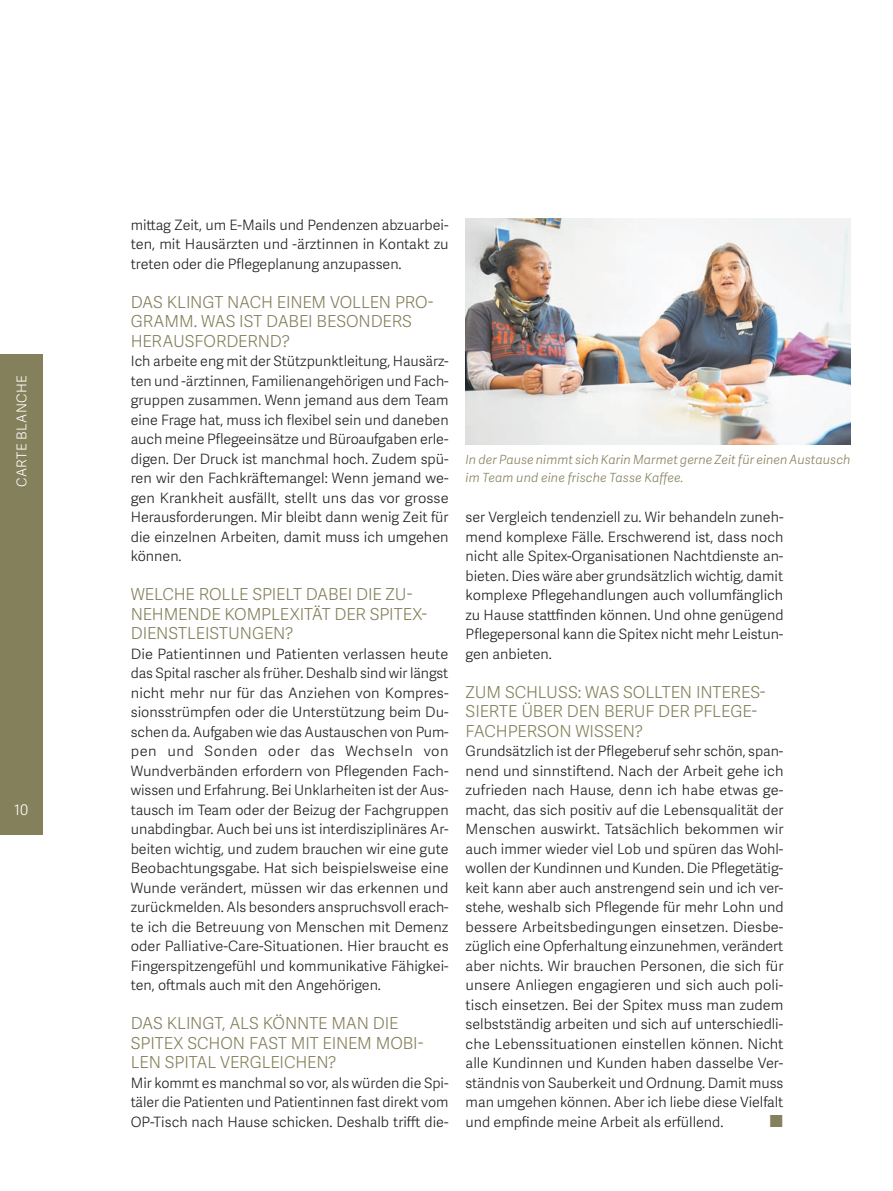
<style>
.page{position:relative;width:893px;height:1191px;background:#fff}
.page>*{position:absolute;margin:0;border:0;box-sizing:border-box;transform-origin:0 0}
.t1{font:300 24px "Adelle Sans";color:#84805b}
.t2{font:300 16.5px/19.5px "Adelle Sans";letter-spacing:-.015em;color:#84805b}
.t3{font:300 14.7px "Adelle Sans";color:#fff}
.t4{font:300 14.25px/19.5px "Adelle Sans";color:#231f20;text-align:justify}
.t5{font:300 13.5px "Adelle Sans";letter-spacing:.03em;color:#fff}
.t6{font:italic 300 12.6px/18px "Adelle Sans";letter-spacing:.01em;color:#84805b}
</style>
<div class="page">
<div style="left:0;top:354px;width:43px;height:480px;background:#84805b"></div>
<img style="left:466px;top:218px;width:384px;height:226px">
<p class="t5" style="left:12px;top:487px;width:113px;rotate:-90deg">CARTE BLANCHE</p>
<p class="t3" style="left:14px;top:799px;width:15px">10</p>
<p class="t4" style="left:131px;top:214px;width:319px">mittag Zeit, um E-Mails und Pendenzen abzuarbei&shy;ten, mit Hausärzten und -ärztinnen in Kontakt zu treten oder die Pflegeplanung anzupassen.</p>
<p class="t2" style="left:131px;top:291px;width:304px">DAS KLINGT NACH EINEM VOLLEN PRO-<br>GRAMM. WAS IST DABEI BESONDERS<br>HERAUSFORDERND?</p>
<p class="t4" style="left:131px;top:351px;width:319px">Ich arbeite eng mit der Stützpunktleitung, Hausärz&shy;ten und -ärztinnen, Familienangehörigen und Fach&shy;gruppen zusammen. Wenn jemand aus dem Team eine Frage hat, muss ich flexibel sein und daneben auch meine Pflegeeinsätze und Büroaufgaben erle&shy;digen. Der Druck ist manchmal hoch. Zudem spü&shy;ren wir den Fachkräftemangel: Wenn jemand we&shy;gen Krankheit ausfällt, stellt uns das vor grosse Herausforderungen. Mir bleibt dann wenig Zeit für die einzelnen Arbeiten, damit muss ich umgehen können.</p>
<p class="t2" style="left:131px;top:584px;width:298px">WELCHE ROLLE SPIELT DABEI DIE ZU-<br>NEHMENDE KOMPLEXITÄT DER SPITEX-<br>DIENSTLEISTUNGEN?</p>
<p class="t4" style="left:131px;top:643px;width:320px">Die Patientinnen und Patienten verlassen heute das Spital rascher als früher. Deshalb sind wir längst nicht mehr nur für das Anziehen von Kompres&shy;sionsstrümpfen oder die Unterstützung beim Du&shy;schen da. Aufgaben wie das Austauschen von Pum&shy;pen und Sonden oder das Wechseln von Wundverbänden erfordern von Pflegenden Fach&shy;wissen und Erfahrung. Bei Unklarheiten ist der Aus&shy;tausch im Team oder der Beizug der Fachgruppen unabdingbar. Auch bei uns ist interdisziplinäres Ar&shy;beiten wichtig, und zudem brauchen wir eine gute Beobachtungsgabe. Hat sich beispielsweise eine Wunde verändert, müssen wir das erkennen und zurückmelden. Als besonders anspruchsvoll erach&shy;te ich die Betreuung von Menschen mit Demenz oder Palliative-Care-Situationen. Hier braucht es Fingerspitzengefühl und kommunikative Fähigkei&shy;ten, oftmals auch mit den Angehörigen.</p>
<p class="t2" style="left:131px;top:1013px;width:294px">DAS KLINGT, ALS KÖNNTE MAN DIE<br>SPITEX SCHON FAST MIT EINEM MOBI-<br>LEN SPITAL VERGLEICHEN?</p>
<p class="t4" style="left:131px;top:1072px;width:319px">Mir kommt es manchmal so vor, als würden die Spi&shy;täler die Patienten und Patientinnen fast direkt vom OP-Tisch nach Hause schicken. Deshalb trifft die-</p>
<p class="t6" style="left:466px;top:450px;width:386px">In der Pause nimmt sich Karin Marmet gerne Zeit für einen Austausch im Team und eine frische Tasse Kaffee.</p>
<p class="t4" style="left:466px;top:507px;width:319px">ser Vergleich tendenziell zu. Wir behandeln zuneh&shy;mend komplexe Fälle. Erschwerend ist, dass noch nicht alle Spitex-Organisationen Nachtdienste an&shy;bieten. Dies wäre aber grundsätzlich wichtig, damit komplexe Pflegehandlungen auch vollumfänglich zu Hause stattfinden können. Und ohne genügend Pflegepersonal kann die Spitex nicht mehr Leistun&shy;gen anbieten.</p>
<p class="t2" style="left:466px;top:681px;width:301px">ZUM SCHLUSS: WAS SOLLTEN INTERES-<br>SIERTE ÜBER DEN BERUF DER PFLEGE-<br>FACHPERSON WISSEN?</p>
<p class="t4" style="left:466px;top:741px;width:319px">Grundsätzlich ist der Pflegeberuf sehr schön, span&shy;nend und sinnstiftend. Nach der Arbeit gehe ich zufrieden nach Hause, denn ich habe etwas ge&shy;macht, das sich positiv auf die Lebensqualität der Menschen auswirkt. Tatsächlich bekommen wir auch immer wieder viel Lob und spüren das Wohl&shy;wollen der Kundinnen und Kunden. Die Pflegetätig&shy;keit kann aber auch anstrengend sein und ich ver&shy;stehe, weshalb sich Pflegende für mehr Lohn und bessere Arbeitsbedingungen einsetzen. Diesbe&shy;züglich eine Opferhaltung einzunehmen, verändert aber nichts. Wir brauchen Personen, die sich für unsere Anliegen engagieren und sich auch poli&shy;tisch einsetzen. Bei der Spitex muss man zudem selbstständig arbeiten und sich auf unterschiedli&shy;che Lebenssituationen einstellen können. Nicht alle Kundinnen und Kunden haben dasselbe Ver&shy;ständnis von Sauberkeit und Ordnung. Damit muss man umgehen können. Aber ich liebe diese Vielfalt und empfinde meine Arbeit als erfüllend.</p>
<h1 class="t1" style="left:769px;top:1101px;width:16px">W</h1>
</div>
